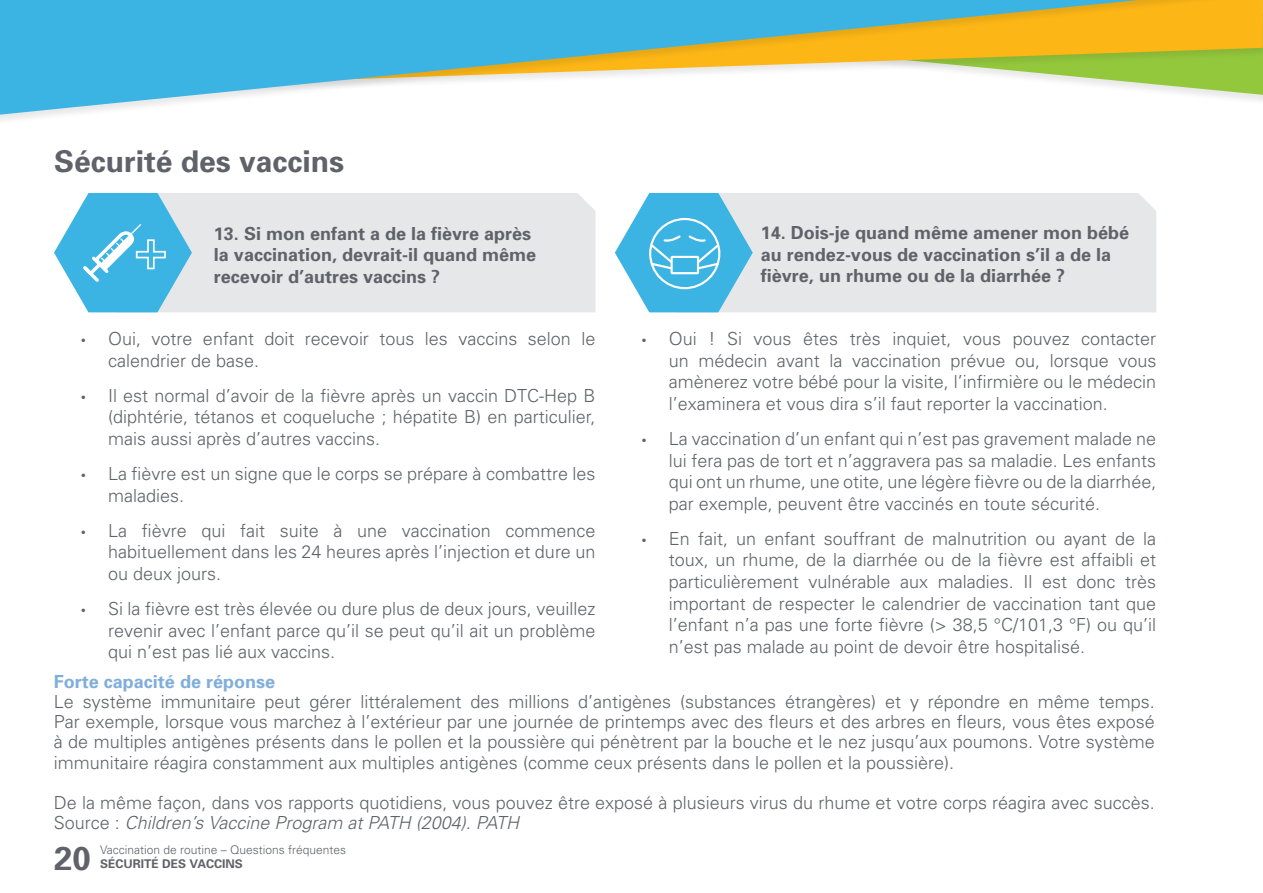
<style>
.page{position:relative;width:1263px;height:893px;background:#fff}
.page>*{position:absolute;margin:0;border:0;box-sizing:border-box;transform-origin:0 0}
.t1{font:700 33px "Univers";color:#5f6369}
.t2{font:700 30px "Univers";color:#5f6369}
.t3{font:300 18px/21.6px "Univers";color:#5f6369;text-align:justify}
.t4{font:700 18px/21.6px "Univers";color:#5f6369}
.t5{font:700 18px "Univers";color:#80aedc}
.t6{font:300 12px "Univers";color:#5f6369}
.t7{font:700 12px "Univers";color:#5f6369}
.s1{font-family:"Myriad Pro";font-weight:400;font-stretch:condensed}
.s2{font-style:italic}
</style>
<div class="page">
<svg style="left:0;top:0;width:1263px;height:118px"></svg>
<div style="left:753px;top:193px;width:403px;height:119px;background:#e6e7e9"></div>
<div style="left:192px;top:193px;width:403px;height:119px;background:#e6e7e9"></div>
<svg style="left:54px;top:193px;width:138px;height:119px"></svg>
<svg style="left:615px;top:193px;width:138px;height:119px"></svg>
<p class="t2" style="left:54px;top:142px;width:292px">Sécurité des vaccins</p>
<p class="t4" style="left:214px;top:222px;width:324px">13. Si mon enfant a de la fièvre après la vaccination, devrait-il quand même recevoir d’autres vaccins ?</p>
<p class="t4" style="left:761px;top:221px;width:370px">14. Dois-je quand même amener mon bébé au rendez-vous de vaccination s’il a de la fièvre, un rhume ou de la diarrhée ?</p>
<p class="t3" style="left:108px;top:327px;width:489px;text-indent:-27px"><span class="s1">•</span> Oui, votre enfant doit recevoir tous les vaccins selon le calendrier de base.</p>
<p class="t3" style="left:108px;top:384px;width:489px;text-indent:-27px"><span class="s1">•</span> Il est normal d’avoir de la fièvre après un vaccin DTC-Hep B (diphtérie, tétanos et coqueluche ; hépatite B) en particulier, mais aussi après d’autres vaccins.</p>
<p class="t3" style="left:108px;top:462px;width:489px;text-indent:-27px"><span class="s1">•</span> La fièvre est un signe que le corps se prépare à combattre les maladies.</p>
<p class="t3" style="left:108px;top:519px;width:489px;text-indent:-27px"><span class="s1">•</span> La fièvre qui fait suite à une vaccination commence habituellement dans les 24 heures après l’injection et dure un ou deux jours.</p>
<p class="t3" style="left:108px;top:597px;width:489px;text-indent:-27px"><span class="s1">•</span> Si la fièvre est très élevée ou dure plus de deux jours, veuillez revenir avec l’enfant parce qu’il se peut qu’il ait un problème qui n’est pas lié aux vaccins.</p>
<p class="t5" style="left:54px;top:670px;width:223px">Forte capacité de réponse</p>
<p class="t3" style="left:54px;top:691px;width:1102px;line-height:20.2px">Le système immunitaire peut gérer littéralement des millions d’antigènes (substances étrangères) et y répondre en même temps.<br>Par exemple, lorsque vous marchez à l’extérieur par une journée de printemps avec des fleurs et des arbres en fleurs, vous êtes exposé à de multiples antigènes présents dans le pollen et la poussière qui pénètrent par la bouche et le nez jusqu’aux poumons. Votre système immunitaire réagira constamment aux multiples antigènes (comme ceux présents dans le pollen et la poussière).</p>
<p class="t3" style="left:54px;top:792px;width:1102px;line-height:20.2px">De la même façon, dans vos rapports quotidiens, vous pouvez être exposé à plusieurs virus du rhume et votre corps réagira avec succès.<br>Source : <span class="s2">Children’s Vaccine Program at PATH (2004). PATH</span></p>
<p class="t7" style="left:100px;top:856px;width:144px">SÉCURITÉ DES VACCINS</p>
<p class="t3" style="left:669px;top:327px;width:489px;text-indent:-27px"><span class="s1">•</span> Oui ! Si vous êtes très inquiet, vous pouvez contacter un médecin avant la vaccination prévue ou, lorsque vous amènerez votre bébé pour la visite, l’infirmière ou le médecin l’examinera et vous dira s’il faut reporter la vaccination.</p>
<p class="t3" style="left:669px;top:427px;width:489px;text-indent:-27px"><span class="s1">•</span> La vaccination d’un enfant qui n’est pas gravement malade ne lui fera pas de tort et n’aggravera pas sa maladie. Les enfants qui ont un rhume, une otite, une légère fièvre ou de la diarrhée, par exemple, peuvent être vaccinés en toute sécurité.</p>
<p class="t3" style="left:669px;top:527px;width:489px;text-indent:-27px"><span class="s1">•</span> En fait, un enfant souffrant de malnutrition ou ayant de la toux, un rhume, de la diarrhée ou de la fièvre est affaibli et particulièrement vulnérable aux maladies. Il est donc très important de respecter le calendrier de vaccination tant que l’enfant n’a pas une forte fièvre (&gt; 38,5 °C/101,3 °F) ou qu’il n’est pas malade au point de devoir être hospitalisé.</p>
<h1 class="t1" style="left:54px;top:837px;width:38px">20</h1>
<p class="t6" style="left:100px;top:842px;width:248px">Vaccination de routine – Questions fréquentes</p>
</div>
